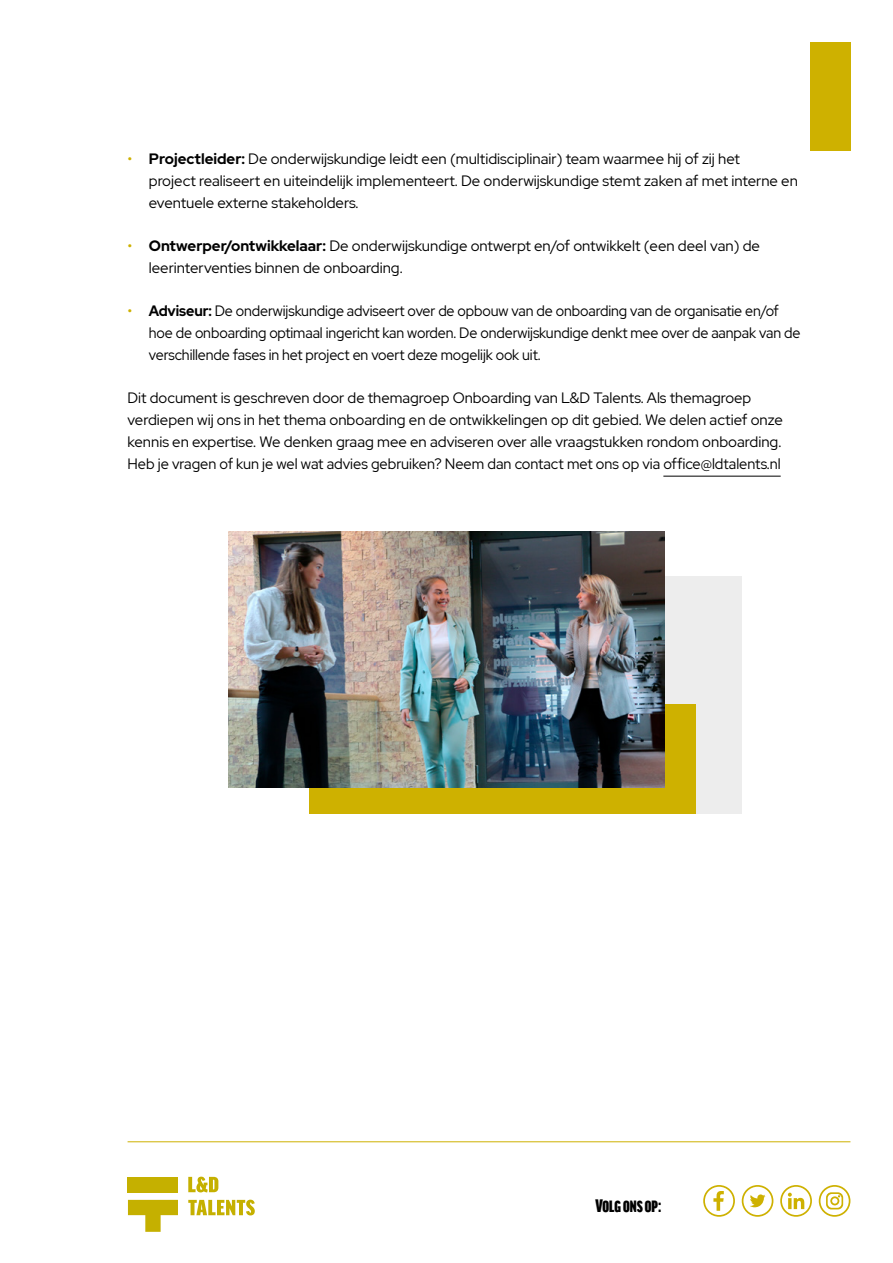
<style>
.page{position:relative;width:893px;height:1263px;background:#fff}
.page>*{position:absolute;margin:0;border:0;box-sizing:border-box;transform-origin:0 0}
.t1{font:900 extra-condensed 19.35px "Good Headline Sc Offc Pro";color:#000}
.t2{font:15px/21.8px "Red Hat Display";color:#000}
.t3{font:15px/21.8px "Red Hat Display";color:#000;scale:.95 1}
.s1{color:#ceb100}
.s2{font-weight:700}
</style>
<div class="page">
<div style="left:810px;top:43px;width:40px;height:108px;background:#ceb100"></div>
<hr style="left:128px;top:1141px;width:722px;height:1px;background:#ceb100">
<svg style="left:128px;top:1200px;width:50px;height:32px"></svg>
<div style="left:128px;top:1177px;width:50px;height:15px;background:#c5b000"></div>
<svg style="left:188px;top:1200px;width:67px;height:15px"></svg>
<svg style="left:188px;top:1177px;width:30px;height:15px"></svg>
<hr style="left:663px;top:476px;width:118px;height:1px;background:#000">
<svg style="left:713px;top:1191px;width:11px;height:20px"></svg>
<div style="left:703px;top:1185px;width:32px;height:32px;border:2px solid #ceb100;border-radius:50%"></div>
<svg style="left:750px;top:1194px;width:15px;height:13px"></svg>
<div style="left:742px;top:1185px;width:31px;height:32px;border:2px solid #ceb100;border-radius:50%"></div>
<svg style="left:788px;top:1193px;width:16px;height:16px"></svg>
<div style="left:780px;top:1185px;width:32px;height:32px;border:2px solid #ceb100;border-radius:50%"></div>
<svg style="left:826px;top:1192px;width:17px;height:17px"></svg>
<div style="left:819px;top:1185px;width:31px;height:32px;border:2px solid #ceb100;border-radius:50%"></div>
<div style="left:310px;top:577px;width:432px;height:237px;background:#ededed"></div>
<div style="left:310px;top:705px;width:386px;height:109px;background:#ceb100"></div>
<img style="left:228px;top:531px;width:437px;height:256px">
<p class="t2" style="left:149px;top:148px;width:651px;text-indent:-21px"><span class="s1">•</span> <span class="s2">Projectleider:</span> De onderwijskundige leidt een (multidisciplinair) team waarmee hij of zij het<br>project realiseert en uiteindelijk implementeert. De onderwijskundige stemt zaken af met interne en eventuele externe stakeholders.</p>
<p class="t2" style="left:149px;top:235px;width:613px;text-indent:-21px"><span class="s1">•</span> <span class="s2">Ontwerper/ontwikkelaar:</span> De onderwijskundige ontwerpt en/of ontwikkelt (een deel van) de leerinterventies binnen de onboarding.</p>
<p class="t3" style="left:149px;top:300px;width:688px;text-indent:-21px"><span class="s1">•</span> <span class="s2">Adviseur:</span> De onderwijskundige adviseert over de opbouw van de onboarding van de organisatie en/of hoe de onboarding optimaal ingericht kan worden. De onderwijskundige denkt mee over de aanpak van de verschillende fases in het project en voert deze mogelijk ook uit.</p>
<p class="t2" style="left:128px;top:387px;width:657px">Dit document is geschreven door de themagroep Onboarding van L&amp;D Talents. Als themagroep verdiepen wij ons in het thema onboarding en de ontwikkelingen op dit gebied. We delen actief onze kennis en expertise. We denken graag mee en adviseren over alle vraagstukken rondom onboarding.<br>Heb je vragen of kun je wel wat advies gebruiken? Neem dan contact met ons op via office@ldtalents.nl</p>
<p class="t1" style="left:595px;top:1196px;width:67px">Volg ons op:</p>
</div>
